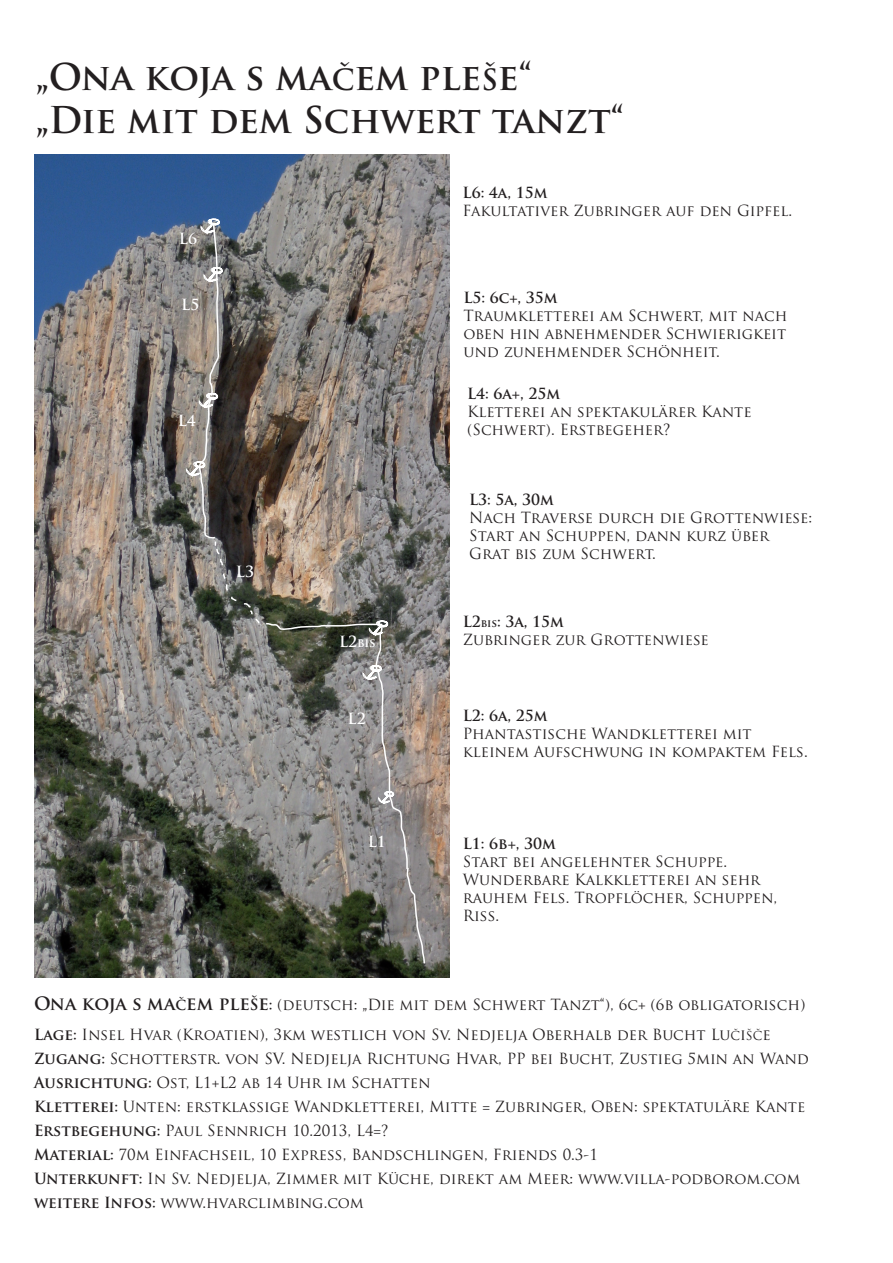
<style>
.page{position:relative;width:893px;height:1263px;background:#fff}
.page>*{position:absolute;margin:0;border:0;box-sizing:border-box;transform-origin:0 0}
.t1{font:700 36px/43.2px "Trajan Pro";color:#231f20}
.t2{font:15px/18px "Trajan Pro";color:#231f20}
.t3{font:700 15px "Trajan Pro";color:#231f20}
.t4{font:700 15px "Trajan Pro";color:#fff}
.t5{font:700 12px "Trajan Pro";color:#fff}
.s1{font-size:28.5px}
.s2{font-size:15px}
.s3{font-weight:700}
.s4{font-weight:700;font-size:10.5px}
.s5{font-weight:700;font-size:18px}
.s6{font-weight:700;font-size:13.5px}
.s7{font-size:12px}
</style>
<div class="page">
<img style="left:34px;top:154px;width:415px;height:823px">
<svg style="left:186px;top:218px;width:240px;height:747px;background:#78746e"></svg>
<h1 class="t1" style="left:36px;top:56px;width:589px">„Ona koja s ma<span class="s1">Č</span>em ple<span class="s1">Š</span>e“<br>„Die mit dem Schwert tanzt“</h1>
<p class="t4" style="left:179px;top:229px;width:20px">L6</p>
<p class="t4" style="left:181px;top:295px;width:20px">L5</p>
<p class="t4" style="left:178px;top:411px;width:20px">L4</p>
<p class="t4" style="left:236px;top:562px;width:20px">L3</p>
<p class="t5" style="left:339px;top:635px;width:38px"><span class="s2">L2</span>bis</p>
<p class="t4" style="left:348px;top:709px;width:20px">L2</p>
<p class="t4" style="left:368px;top:833px;width:20px">L1</p>
<p class="t3" style="left:463px;top:183px;width:86px">L6: 4a, 15m</p>
<p class="t2" style="left:463px;top:201px;width:331px">Fakultativer Zubringer auf den Gipfel.</p>
<p class="t3" style="left:463px;top:288px;width:96px">L5: 6c+, 35m</p>
<p class="t2" style="left:463px;top:306px;width:325px;text-align:justify">Traumkletterei am Schwert, mit nach oben hin abnehmender Schwierigkeit und zunehmender Schönheit.</p>
<p class="t3" style="left:467px;top:384px;width:95px">L4: 6a+, 25m</p>
<p class="t2" style="left:467px;top:402px;width:286px">Kletterei an spektakulärer Kante (Schwert). Erstbegeher?</p>
<p class="t3" style="left:469px;top:490px;width:86px">L3: 5a, 30m</p>
<p class="t2" style="left:469px;top:508px;width:344px">Nach Traverse durch die Grottenwiese:<br>Start an Schuppen, dann kurz über<br>Grat bis zum Schwert.</p>
<p class="t2" style="left:463px;top:613px;width:248px"><span class="s3">L2</span><span class="s4">bis</span><span class="s3">: 3a, 15m<br></span>Zubringer zur Grottenwiese</p>
<p class="t3" style="left:463px;top:706px;width:86px">L2: 6a, 25m</p>
<p class="t2" style="left:463px;top:724px;width:346px">Phantastische Wandkletterei mit kleinem Aufschwung in kompaktem Fels.</p>
<p class="t3" style="left:463px;top:834px;width:95px">L1: 6b+, 30m</p>
<p class="t2" style="left:463px;top:852px;width:316px">Start bei angelehnter Schuppe.<br>Wunderbare Kalkkletterei an sehr rauhem Fels. Tropflöcher, Schuppen,<br>Riss.</p>
<p class="t2" style="left:34px;top:990px;width:773px;line-height:29.4px"><span class="s5">Ona koja s ma</span><span class="s6">Č</span><span class="s5">em ple</span><span class="s3">Š</span><span class="s5">e</span><span class="s3">:</span> (deutsch: „Die mit dem Schwert Tanzt“), 6c+ (6b obligatorisch)<br><span class="s3">Lage:</span> Insel Hvar (Kroatien), 3km westlich von Sv. Nedjelja Oberhalb der Bucht Lu<span class="s7">Č</span>i<span class="s7">ŠČ</span>e</p>
<p class="t2" style="left:34px;top:1046px;width:776px;line-height:24px"><span class="s3">Zugang:</span> Schotterstr. von SV. Nedjelja Richtung Hvar, PP bei Bucht, Zustieg 5min an Wand <span class="s3">Ausrichtung:</span> Ost, L1+L2 ab 14 Uhr im Schatten<br><span class="s3">Kletterei:</span> Unten: erstklassige Wandkletterei, Mitte = Zubringer, Oben: spektatuläre Kante <span class="s3">Erstbegehung:</span> Paul Sennrich 10.2013, L4=?<br><span class="s3">Material:</span> 70m Einfachseil, 10 Express, Bandschlingen, Friends 0.3-1<br><span class="s3">Unterkunft:</span> In Sv. Nedjelja, Zimmer mit Küche, direkt am Meer: www.villa-podborom.com <span class="s3">weitere Infos:</span> www.hvarclimbing.com</p>
</div>
